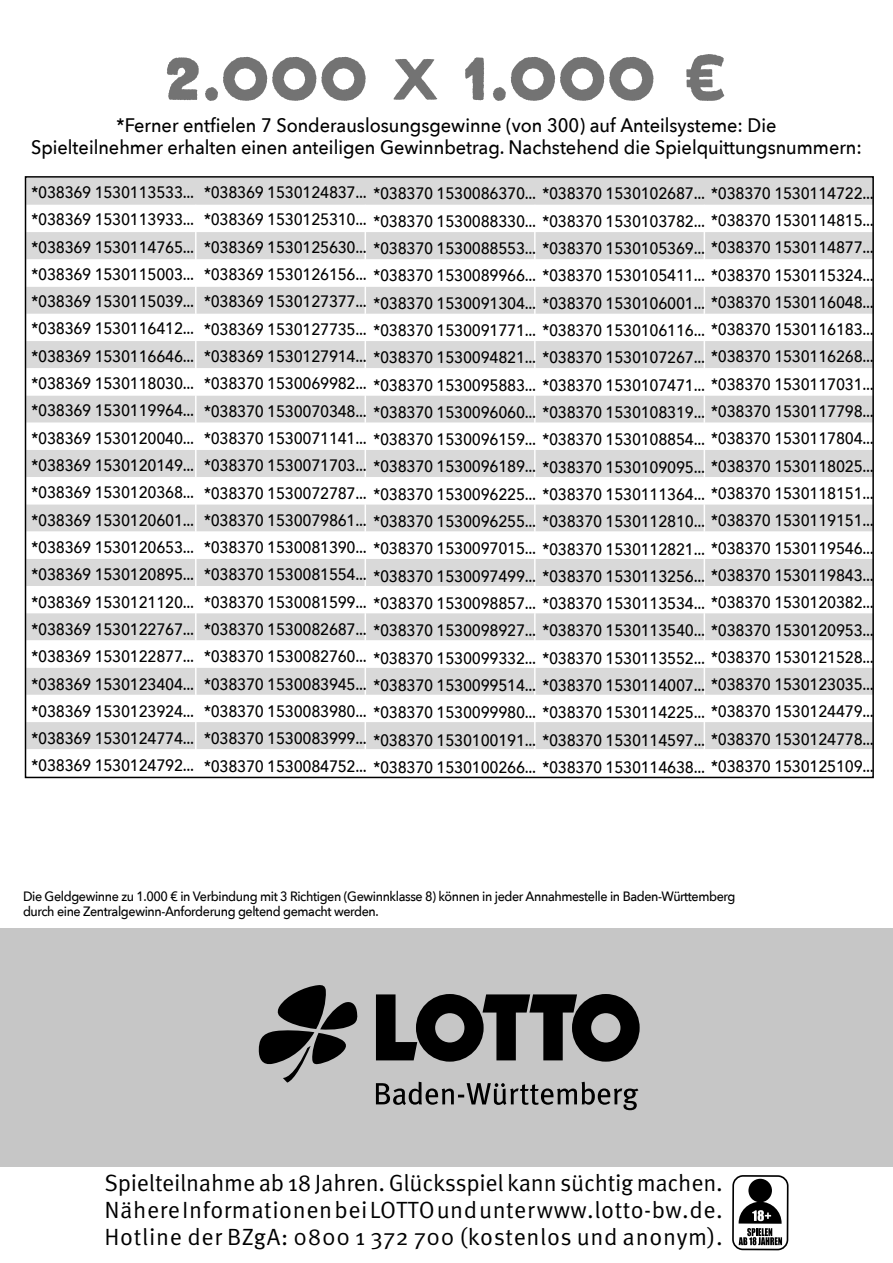
<style>
.page{position:relative;width:893px;height:1263px;background:#fff}
.page>*{position:absolute;margin:0;border:0;box-sizing:border-box;transform-origin:0 0}
.t1{font:700 75px "Lietz Block";color:#737373}
.t2{font:23.55px/27.3px "Meta Pro";letter-spacing:.03em;color:#000;text-align:justify}
.t3{font:500 19.5px/21.6px "Avenir Next";color:#000;text-align:center;scale:.93 1}
.t4{font:500 16.5px/27.3px "Avenir Next";letter-spacing:-.02em;color:#000;text-align:justify;scale:.93 1}
.t5{font:500 13.5px/15px "Avenir Next";letter-spacing:-.03em;color:#000;scale:.93 1}
.s1{font-size:55.5px}
</style>
<div class="page">
<div style="left:28px;top:179px;width:843px;height:26px;background:#d9d9d9"></div>
<svg style="left:28px;top:232px;width:843px;height:517px;fill:#d9d9d9"></svg>
<hr style="left:195px;top:232px;width:2px;height:27px;background:#fff">
<hr style="left:534px;top:232px;width:2px;height:27px;background:#fff">
<hr style="left:195px;top:259px;width:2px;height:28px;background:#fff">
<hr style="left:534px;top:259px;width:2px;height:28px;background:#fff">
<hr style="left:195px;top:287px;width:2px;height:27px;background:#fff">
<hr style="left:534px;top:287px;width:2px;height:27px;background:#fff">
<hr style="left:195px;top:314px;width:2px;height:27px;background:#fff">
<hr style="left:534px;top:314px;width:2px;height:27px;background:#fff">
<hr style="left:195px;top:341px;width:2px;height:27px;background:#fff">
<hr style="left:534px;top:341px;width:2px;height:27px;background:#fff">
<hr style="left:195px;top:368px;width:2px;height:27px;background:#fff">
<hr style="left:534px;top:368px;width:2px;height:27px;background:#fff">
<hr style="left:195px;top:395px;width:2px;height:28px;background:#fff">
<hr style="left:534px;top:395px;width:2px;height:28px;background:#fff">
<hr style="left:195px;top:423px;width:2px;height:27px;background:#fff">
<hr style="left:534px;top:423px;width:2px;height:27px;background:#fff">
<hr style="left:195px;top:450px;width:2px;height:27px;background:#fff">
<hr style="left:534px;top:450px;width:2px;height:27px;background:#fff">
<hr style="left:195px;top:477px;width:2px;height:27px;background:#fff">
<hr style="left:534px;top:477px;width:2px;height:27px;background:#fff">
<hr style="left:195px;top:504px;width:2px;height:27px;background:#fff">
<hr style="left:534px;top:504px;width:2px;height:27px;background:#fff">
<hr style="left:195px;top:531px;width:2px;height:28px;background:#fff">
<hr style="left:534px;top:531px;width:2px;height:28px;background:#fff">
<hr style="left:195px;top:559px;width:2px;height:27px;background:#fff">
<hr style="left:534px;top:559px;width:2px;height:27px;background:#fff">
<hr style="left:195px;top:586px;width:2px;height:27px;background:#fff">
<hr style="left:534px;top:586px;width:2px;height:27px;background:#fff">
<hr style="left:195px;top:613px;width:2px;height:27px;background:#fff">
<hr style="left:534px;top:613px;width:2px;height:27px;background:#fff">
<hr style="left:195px;top:640px;width:2px;height:28px;background:#fff">
<hr style="left:534px;top:640px;width:2px;height:28px;background:#fff">
<hr style="left:195px;top:668px;width:2px;height:27px;background:#fff">
<hr style="left:534px;top:668px;width:2px;height:27px;background:#fff">
<hr style="left:195px;top:695px;width:2px;height:27px;background:#fff">
<hr style="left:534px;top:695px;width:2px;height:27px;background:#fff">
<hr style="left:195px;top:722px;width:2px;height:27px;background:#fff">
<hr style="left:534px;top:722px;width:2px;height:27px;background:#fff">
<svg style="left:365px;top:232px;width:1px;height:517px"></svg>
<svg style="left:704px;top:232px;width:1px;height:517px"></svg>
<div style="left:0;top:928px;width:893px;height:239px;background:#c6c6c6"></div>
<svg style="left:376px;top:994px;width:264px;height:68px"></svg>
<svg style="left:259px;top:985px;width:99px;height:97px"></svg>
<svg style="left:376px;top:1082px;width:262px;height:28px"></svg>
<div style="left:732px;top:1175px;width:57px;height:75px;border:2px solid #000;border-radius:10px"></div>
<div style="left:748px;top:1179px;width:24px;height:23px;background:#000;border-radius:50%"></div>
<svg style="left:739px;top:1202px;width:43px;height:43px"></svg>
<h1 class="t1" style="left:164px;top:27px;width:566px">2.000 <span class="s1">X</span> 1.000 €</h1>
<p class="t3" style="left:31px;top:115px;width:895px">*Ferner entfielen 7 Sonderauslosungsgewinne (von 300) auf Anteilsysteme: Die<br>Spielteilnehmer erhalten einen anteiligen Gewinnbetrag. Nachstehend die Spielquittungsnummern:</p>
<p class="t4" style="left:32px;top:178px;width:176px">*038369 1530113533... *038369 1530113933... *038369 1530114765... *038369 1530115003... *038369 1530115039... *038369 1530116412... *038369 1530116646... *038369 1530118030... *038369 1530119964... *038369 1530120040... *038369 1530120149... *038369 1530120368... *038369 1530120601... *038369 1530120653... *038369 1530120895... *038369 1530121120... *038369 1530122767... *038369 1530122877... *038369 1530123404... *038369 1530123924... *038369 1530124774... *038369 1530124792...</p>
<p class="t4" style="left:204px;top:179px;width:722px">*038369 1530124837... *038370 1530086370... *038370 1530102687... *038370 1530114722... *038369 1530125310... *038370 1530088330... *038370 1530103782... *038370 1530114815... *038369 1530125630... *038370 1530088553... *038370 1530105369... *038370 1530114877... *038369 1530126156... *038370 1530089966... *038370 1530105411... *038370 1530115324... *038369 1530127377... *038370 1530091304... *038370 1530106001... *038370 1530116048... *038369 1530127735... *038370 1530091771... *038370 1530106116... *038370 1530116183... *038369 1530127914... *038370 1530094821... *038370 1530107267... *038370 1530116268... *038370 1530069982... *038370 1530095883... *038370 1530107471... *038370 1530117031... *038370 1530070348... *038370 1530096060... *038370 1530108319... *038370 1530117798... *038370 1530071141... *038370 1530096159... *038370 1530108854... *038370 1530117804... *038370 1530071703... *038370 1530096189... *038370 1530109095... *038370 1530118025... *038370 1530072787... *038370 1530096225... *038370 1530111364... *038370 1530118151... *038370 1530079861... *038370 1530096255... *038370 1530112810... *038370 1530119151... *038370 1530081390... *038370 1530097015... *038370 1530112821... *038370 1530119546... *038370 1530081554... *038370 1530097499... *038370 1530113256... *038370 1530119843... *038370 1530081599... *038370 1530098857... *038370 1530113534... *038370 1530120382... *038370 1530082687... *038370 1530098927... *038370 1530113540... *038370 1530120953... *038370 1530082760... *038370 1530099332... *038370 1530113552... *038370 1530121528... *038370 1530083945... *038370 1530099514... *038370 1530114007... *038370 1530123035... *038370 1530083980... *038370 1530099980... *038370 1530114225... *038370 1530124479... *038370 1530083999... *038370 1530100191... *038370 1530114597... *038370 1530124778... *038370 1530084752... *038370 1530100266... *038370 1530114638... *038370 1530125109...</p>
<p class="t5" style="left:23px;top:889px;width:768px">Die Geldgewinne zu 1.000 € in Verbindung mit 3 Richtigen (Gewinnklasse 8) können in jeder Annahmestelle in Baden-Württemberg durch eine Zentralgewinn-Anforderung geltend gemacht werden.</p>
<h2 class="t2" style="left:104px;top:1168px;width:620px">Spielteilnahme ab 18 Jahren. Glücksspiel kann süchtig machen.<br>Nähere Informationen bei LOTTO und unter www.lotto-bw.de.<br>Hotline der BZgA: 0800 1 372 700 (kostenlos und anonym).</h2>
</div>
